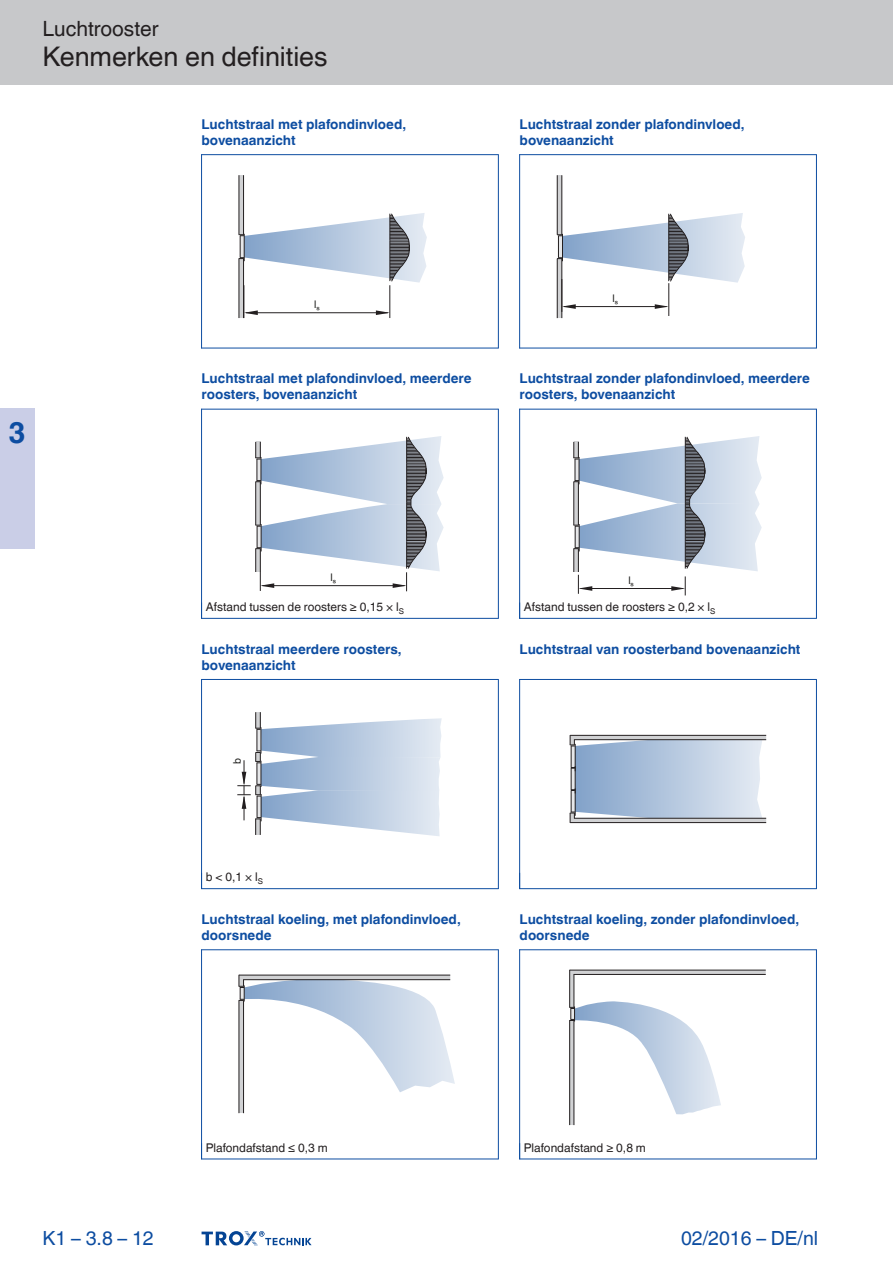
<style>
.page{position:relative;width:893px;height:1263px;background:#fff}
.page>*{position:absolute;margin:0;border:0;box-sizing:border-box;transform-origin:0 0}
.Register-Tab-Ziffern{font:700 30px "TROX Helvetica";color:#0d4da1}
.Navigation_2{font:27px "TROX Helvetica";color:#231f20}
.Navigation_1{font:21px "TROX Helvetica";color:#231f20}
.date{font:19.5px "TROX Helvetica";color:#0d4da1}
.pagina_li-re{font:19.5px "TROX Helvetica";color:#0d4da1}
.Standard_oben_links{font:700 13.5px/16.2px "TROX Helvetica";color:#0d4da1}
.graphic_index{font:12px "TROX Helvetica";color:#231f20}
.Update_OIDs{font:10.5px "TROX Helvetica";color:#1d1d1b}
</style>
<div class="page">
<div style="left:0;top:0;width:893px;height:85px;background:#c7c8ca"></div>
<div style="left:0;top:408px;width:34px;height:141px;background:#cacee7"></div>
<svg style="left:202px;top:1231px;width:110px;height:15px"></svg>
<div style="left:239px;top:175px;width:5px;height:60px;background:#d1d2d4"></div>
<hr style="left:239px;top:175px;width:1px;height:60px;background:#231f20">
<hr style="left:243px;top:175px;width:1px;height:60px;background:#231f20">
<svg style="left:238px;top:213px;width:189px;height:135px"></svg>
<div style="left:557px;top:175px;width:5px;height:60px;background:#d1d2d4"></div>
<hr style="left:557px;top:175px;width:1px;height:60px;background:#231f20">
<hr style="left:562px;top:175px;width:1px;height:60px;background:#231f20">
<svg style="left:520px;top:213px;width:225px;height:135px"></svg>
<hr style="left:201px;top:154px;width:1px;height:194px;background:#0d4da1">
<hr style="left:498px;top:154px;width:1px;height:194px;background:#0d4da1">
<hr style="left:201px;top:154px;width:297px;height:1px;background:#0d4da1">
<hr style="left:201px;top:348px;width:297px;height:1px;background:#0d4da1">
<hr style="left:519px;top:154px;width:1px;height:194px;background:#0d4da1">
<hr style="left:816px;top:154px;width:1px;height:194px;background:#0d4da1">
<hr style="left:519px;top:154px;width:297px;height:1px;background:#0d4da1">
<hr style="left:519px;top:348px;width:297px;height:1px;background:#0d4da1">
<svg style="left:255px;top:436px;width:189px;height:156px"></svg>
<svg style="left:573px;top:436px;width:189px;height:160px"></svg>
<hr style="left:201px;top:409px;width:1px;height:210px;background:#0d4da1">
<hr style="left:498px;top:409px;width:1px;height:210px;background:#0d4da1">
<hr style="left:201px;top:409px;width:297px;height:1px;background:#0d4da1">
<hr style="left:201px;top:618px;width:297px;height:1px;background:#0d4da1">
<hr style="left:519px;top:409px;width:1px;height:210px;background:#0d4da1">
<hr style="left:816px;top:409px;width:1px;height:210px;background:#0d4da1">
<hr style="left:519px;top:409px;width:297px;height:1px;background:#0d4da1">
<hr style="left:519px;top:618px;width:297px;height:1px;background:#0d4da1">
<svg style="left:237px;top:712px;width:205px;height:124px"></svg>
<svg style="left:570px;top:735px;width:196px;height:88px;background:#b2c1d4"></svg>
<hr style="left:201px;top:679px;width:1px;height:210px;background:#0d4da1">
<hr style="left:498px;top:679px;width:1px;height:210px;background:#0d4da1">
<hr style="left:201px;top:679px;width:297px;height:1px;background:#0d4da1">
<hr style="left:201px;top:888px;width:297px;height:1px;background:#0d4da1">
<hr style="left:519px;top:679px;width:1px;height:210px;background:#0d4da1">
<hr style="left:816px;top:679px;width:1px;height:210px;background:#0d4da1">
<hr style="left:519px;top:679px;width:297px;height:1px;background:#0d4da1">
<hr style="left:519px;top:888px;width:297px;height:1px;background:#0d4da1">
<div style="left:239px;top:1000px;width:5px;height:113px;background:#d1d2d4"></div>
<hr style="left:239px;top:1000px;width:1px;height:113px;background:#231f20">
<hr style="left:243px;top:1000px;width:1px;height:113px;background:#231f20">
<svg style="left:239px;top:975px;width:216px;height:117px"></svg>
<svg style="left:570px;top:1114px;width:4px;height:11px"></svg>
<hr style="left:569px;top:1020px;width:1px;height:105px;background:#231f20">
<hr style="left:574px;top:1020px;width:1px;height:105px;background:#231f20">
<svg style="left:569px;top:970px;width:197px;height:144px"></svg>
<hr style="left:201px;top:949px;width:1px;height:210px;background:#0d4da1">
<hr style="left:498px;top:949px;width:1px;height:210px;background:#0d4da1">
<hr style="left:201px;top:949px;width:297px;height:1px;background:#0d4da1">
<hr style="left:201px;top:1158px;width:297px;height:1px;background:#0d4da1">
<hr style="left:519px;top:949px;width:1px;height:210px;background:#0d4da1">
<hr style="left:816px;top:949px;width:1px;height:210px;background:#0d4da1">
<hr style="left:519px;top:949px;width:297px;height:1px;background:#0d4da1">
<hr style="left:519px;top:1158px;width:297px;height:1px;background:#0d4da1">
<p class="Navigation_1" style="left:43px;top:17px;width:118px">Luchtrooster</p>
<p class="Navigation_2" style="left:43px;top:41px;width:287px">Kenmerken en definities</p>
<p class="Standard_oben_links" style="left:202px;top:116px;width:206px">Luchtstraal met plafondinvloed, bovenaanzicht</p>
<p class="Standard_oben_links" style="left:520px;top:116px;width:226px">Luchtstraal zonder plafondinvloed, bovenaanzicht</p>
<p class="Register-Tab-Ziffern" style="left:8px;top:415px;width:19px">3</p>
<p class="Update_OIDs" style="left:314px;top:298px;width:7px">ls</p>
<p class="Standard_oben_links" style="left:202px;top:370px;width:271px">Luchtstraal met plafondinvloed, meerdere roosters, bovenaanzicht</p>
<p class="Update_OIDs" style="left:612px;top:292px;width:7px">ls</p>
<p class="Standard_oben_links" style="left:520px;top:370px;width:292px">Luchtstraal zonder plafondinvloed, meerdere roosters, bovenaanzicht</p>
<p class="Update_OIDs" style="left:331px;top:571px;width:7px">ls</p>
<p class="graphic_index" style="left:206px;top:600px;width:200px">Afstand tussen de roosters ≥ 0,15 × l<sub>S</sub></p>
<p class="Standard_oben_links" style="left:202px;top:641px;width:201px">Luchtstraal meerdere roosters, bovenaanzicht</p>
<p class="Update_OIDs" style="left:231px;top:764px;width:7px;rotate:-90deg">b</p>
<p class="graphic_index" style="left:206px;top:870px;width:59px">b &lt; 0,1 × l<sub>S</sub></p>
<p class="Standard_oben_links" style="left:202px;top:911px;width:261px">Luchtstraal koeling, met plafondinvloed, doorsnede</p>
<p class="Update_OIDs" style="left:628px;top:574px;width:7px">ls</p>
<p class="graphic_index" style="left:524px;top:600px;width:193px">Afstand tussen de roosters ≥ 0,2 × l<sub>S</sub></p>
<p class="Standard_oben_links" style="left:520px;top:641px;width:282px">Luchtstraal van roosterband bovenaanzicht</p>
<p class="Standard_oben_links" style="left:520px;top:911px;width:281px">Luchtstraal koeling, zonder plafondinvloed, doorsnede</p>
<p class="pagina_li-re" style="left:43px;top:1227px;width:113px">K1 – 3.8 – 12</p>
<p class="graphic_index" style="left:206px;top:1140px;width:123px">Plafondafstand ≤ 0,3 m</p>
<p class="graphic_index" style="left:524px;top:1140px;width:123px">Plafondafstand ≥ 0,8 m</p>
<p class="date" style="left:681px;top:1227px;width:138px">02/2016 – DE/nl</p>
</div>
